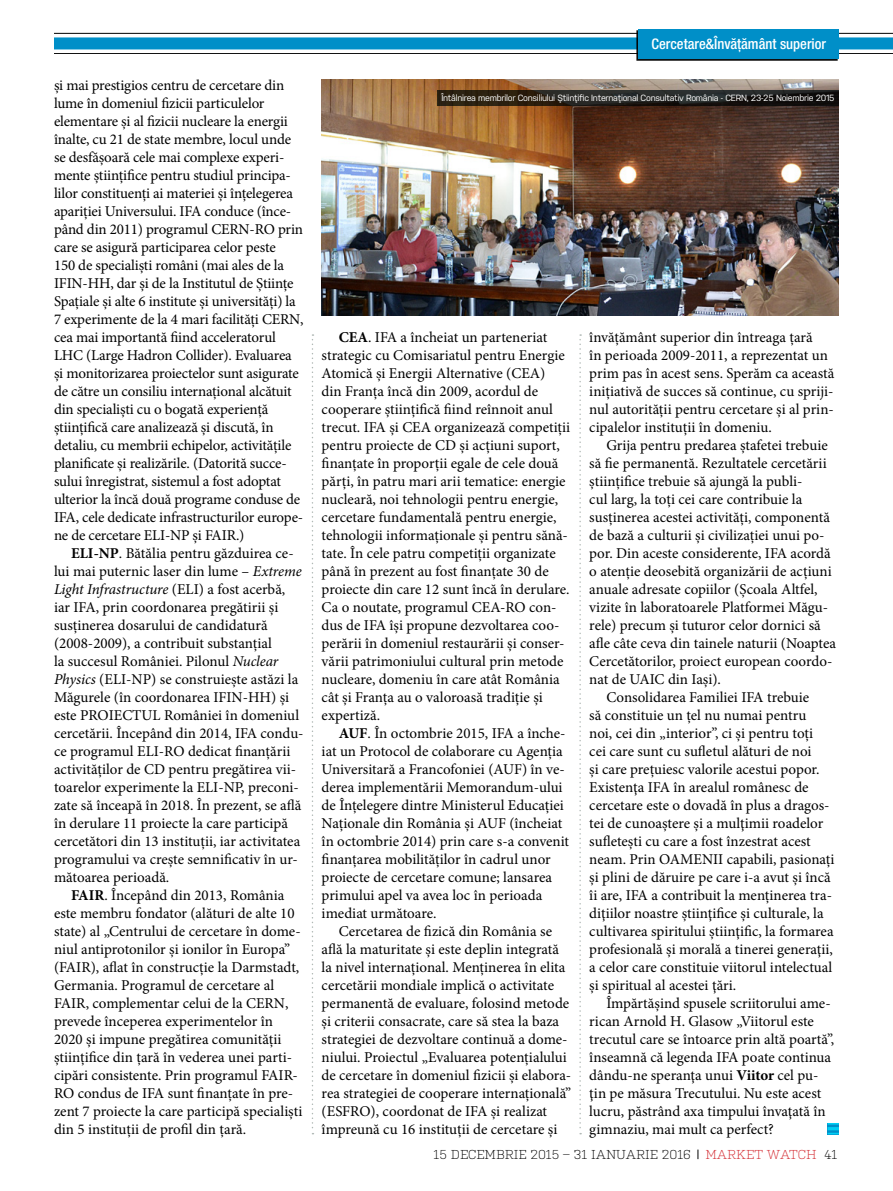
<style>
.page{position:relative;width:893px;height:1191px;background:#fff}
.page>*{position:absolute;margin:0;border:0;box-sizing:border-box;transform-origin:0 0}
.t1{font:15px/18px "Minion Pro";letter-spacing:-.005em;color:#000}
.t2{font:500 condensed 14.55px "Helvetica Neue LT Pro";color:#fff}
.t3{font:300 12.9px "Kulturista";color:#000}
.t4{font:9px "Nudista";letter-spacing:-.03em;color:#fff}
.s1{font-weight:700}
.s2{font-style:italic}
.s3{color:#d2232a}
</style>
<div class="page">
<div style="left:54px;top:37px;width:839px;height:12px;background:#008fc8"></div>
<hr style="left:54px;top:33px;width:839px;height:1px;background:#000">
<hr style="left:54px;top:53px;width:839px;height:1px;background:#000">
<div style="left:636px;top:30px;width:201px;height:30px;background:#000;opacity:.95"></div>
<div style="left:639px;top:29px;width:200px;height:29px;background:#008fc8"></div>
<svg style="left:579px;top:334px;width:2px;height:800px"></svg>
<svg style="left:312px;top:334px;width:1px;height:800px"></svg>
<svg style="left:827px;top:1123px;width:12px;height:11px"></svg>
<img style="left:322px;top:80px;width:517px;height:235px">
<svg style="left:437px;top:90px;width:402px;height:16px;background:#221f19"></svg>
<p class="t1" style="left:54px;top:76px;width:251px">și mai prestigios centru de cercetare din lume în domeniul fizicii particulelor elementare și al fizicii nucleare la energii înalte, cu 21 de state membre, locul unde se desfășoară cele mai complexe experi&shy;mente științifice pentru studiul principa&shy;lilor constituenți ai materiei și înțelegerea apariției Universului. IFA conduce (înce&shy;pând din 2011) programul CERN-RO prin care se asigură participarea celor peste<br>150 de specialiști români (mai ales de la IFIN-HH, dar și de la Institutul de Științe Spațiale și alte 6 institute și universități) la 7 experimente de la 4 mari facilități CERN, cea mai importantă fiind acceleratorul LHC (Large Hadron Collider). Evaluarea și monitorizarea proiectelor sunt asigurate de către un consiliu internațional alcătuit din specialiști cu o bogată experiență științifică care analizează și discută, în detaliu, cu membrii echipelor, activitățile planificate și realizările. (Datorită succe&shy;sului înregistrat, sistemul a fost adoptat ulterior la încă două programe conduse de IFA, cele dedicate infrastructurilor europe&shy;ne de cercetare ELI-NP și FAIR.)</p>
<p class="t1" style="left:54px;top:544px;width:251px;text-indent:17px"><span class="s1">ELI-NP</span>. Bătălia pentru găzduirea ce&shy;lui mai puternic laser din lume – <span class="s2">Extreme Light Infrastructure</span> (ELI) a fost acerbă, iar IFA, prin coordonarea pregătirii și susținerea dosarului de candidatură (2008-2009), a contribuit substanțial<br>la succesul României. Pilonul <span class="s2">Nuclear Physics</span> (ELI-NP) se construiește astăzi la Măgurele (în coordonarea IFIN-HH) și este PROIECTUL României în domeniul cercetării. Începând din 2014, IFA condu&shy;ce programul ELI-RO dedicat finanțării activităților de CD pentru pregătirea vii&shy;toarelor experimente la ELI-NP, preconi&shy;zate să înceapă în 2018. În prezent, se află în derulare 11 proiecte la care participă cercetători din 13 instituții, iar activitatea programului va crește semnificativ în ur&shy;mătoarea perioadă.</p>
<p class="t1" style="left:54px;top:886px;width:250px;text-indent:17px"><span class="s1">FAIR</span>. Începând din 2013, România este membru fondator (alături de alte 10 state) al „Centrului de cercetare în dome&shy;niul antiprotonilor și ionilor în Europa” (FAIR), aflat în construcție la Darmstadt, Germania. Programul de cercetare al FAIR, complementar celui de la CERN, prevede începerea experimentelor în 2020 și impune pregătirea comunității științifice din țară în vederea unei parti&shy;cipări consistente. Prin programul FAIR-RO condus de IFA sunt finanțate în pre&shy;zent 7 proiecte la care participă specialiști din 5 instituții de profil din țară.</p>
<p class="t2" style="left:652px;top:35px;width:176px">Cercetare&amp;Învățământ superior</p>
<p class="t4" style="left:441px;top:92px;width:395px">Întâlnirea membrilor Consiliului Ştiinţific Internaţional Consultativ România - CERN, 23-25 Noiembrie 2015</p>
<p class="t1" style="left:322px;top:328px;width:250px;text-indent:17px"><span class="s1">CEA</span>. IFA a încheiat un parteneriat strategic cu Comisariatul pentru Energie Atomică și Energii Alternative (CEA)<br>din Franța încă din 2009, acordul de cooperare științifică fiind reînnoit anul trecut. IFA și CEA organizează competiții pentru proiecte de CD și acțiuni suport, finanțate în proporții egale de cele două părți, în patru mari arii tematice: energie nucleară, noi tehnologii pentru energie, cercetare fundamentală pentru energie, tehnologii informaționale și pentru sănă&shy;tate. În cele patru competiții organizate până în prezent au fost finanțate 30 de proiecte din care 12 sunt încă în derulare.<br>Ca o noutate, programul CEA-RO con&shy;dus de IFA își propune dezvoltarea coo&shy;perării în domeniul restaurării și conser&shy;vării patrimoniului cultural prin metode nucleare, domeniu în care atât România cât și Franța au o valoroasă tradiție și expertiză.</p>
<p class="t1" style="left:322px;top:724px;width:249px;text-indent:17px"><span class="s1">AUF</span>. În octombrie 2015, IFA a înche&shy;iat un Protocol de colaborare cu Agenția Universitară a Francofoniei (AUF) în ve&shy;derea implementării Memorandum-ului de Înțelegere dintre Ministerul Educației Naționale din România și AUF (încheiat în octombrie 2014) prin care s-a convenit finanțarea mobilităților în cadrul unor proiecte de cercetare comune; lansarea primului apel va avea loc în perioada imediat următoare.</p>
<p class="t1" style="left:322px;top:922px;width:251px;text-indent:17px">Cercetarea de fizică din România se află la maturitate și este deplin integrată la nivel internațional. Menținerea în elita cercetării mondiale implică o activitate permanentă de evaluare, folosind metode și criterii consacrate, care să stea la baza strategiei de dezvoltare continuă a dome&shy;niului. Proiectul „Evaluarea potențialului de cercetare în domeniul fizicii și elabora&shy;rea strategiei de cooperare internațională” (ESFRO), coordonat de IFA și realizat împreună cu 16 instituții de cercetare și</p>
<p class="t1" style="left:589px;top:328px;width:247px">învățământ superior din întreaga țară<br>în perioada 2009-2011, a reprezentat un prim pas în acest sens. Sperăm ca această inițiativă de succes să continue, cu spriji&shy;nul autorității pentru cercetare și al prin&shy;cipalelor instituții în domeniu.</p>
<p class="t1" style="left:606px;top:436px;width:223px">Grija pentru predarea ștafetei trebuie</p>
<p class="t1" style="left:589px;top:454px;width:239px">să fie permanentă. Rezultatele cercetării</p>
<p class="t1" style="left:589px;top:472px;width:215px">științifice trebuie să ajungă la publi-</p>
<p class="t1" style="left:589px;top:490px;width:214px">cul larg, la toți cei care contribuie la</p>
<p class="t1" style="left:589px;top:508px;width:242px">susținerea acestei activități, componentă</p>
<p class="t1" style="left:589px;top:526px;width:237px">de bază a culturii și civilizației unui po-</p>
<p class="t1" style="left:589px;top:544px;width:243px">por. Din aceste considerente, IFA acordă</p>
<p class="t1" style="left:589px;top:562px;width:244px">o atenție deosebită organizării de acțiuni</p>
<p class="t1" style="left:589px;top:580px;width:230px">anuale adresate copiilor (Școala Altfel,</p>
<p class="t1" style="left:589px;top:598px;width:240px">vizite în laboratoarele Platformei Măgu-</p>
<p class="t1" style="left:589px;top:616px;width:233px">rele) precum și tuturor celor dornici să</p>
<p class="t1" style="left:589px;top:634px;width:248px">afle câte ceva din tainele naturii (Noaptea</p>
<p class="t1" style="left:589px;top:652px;width:245px">Cercetătorilor, proiect european coordo-</p>
<p class="t1" style="left:589px;top:670px;width:133px">nat de UAIC din Iași).</p>
<p class="t1" style="left:606px;top:688px;width:204px">Consolidarea Familiei IFA trebuie</p>
<p class="t1" style="left:589px;top:706px;width:219px">să constituie un țel nu numai pentru</p>
<p class="t1" style="left:589px;top:724px;width:225px">noi, cei din „interior”, ci și pentru toți</p>
<p class="t1" style="left:589px;top:742px;width:224px">cei care sunt cu sufletul alături de noi</p>
<p class="t1" style="left:589px;top:760px;width:232px">și care prețuiesc valorile acestui popor.</p>
<p class="t1" style="left:589px;top:778px;width:221px">Existenţa IFA în arealul românesc de</p>
<p class="t1" style="left:589px;top:796px;width:242px">cercetare este o dovadă în plus a dragos-</p>
<p class="t1" style="left:589px;top:814px;width:235px">tei de cunoaștere şi a mulţimii roadelor</p>
<p class="t1" style="left:589px;top:832px;width:223px">sufleteşti cu care a fost înzestrat acest</p>
<p class="t1" style="left:589px;top:850px;width:247px">neam. Prin OAMENII capabili, pasionați</p>
<p class="t1" style="left:589px;top:868px;width:243px">și plini de dăruire pe care i-a avut şi încă</p>
<p class="t1" style="left:589px;top:886px;width:244px">îi are, IFA a contribuit la menținerea tra-</p>
<p class="t1" style="left:589px;top:904px;width:236px">diţiilor noastre ştiinţifice şi culturale, la</p>
<p class="t1" style="left:589px;top:922px;width:246px">cultivarea spiritului ştiinţific, la formarea</p>
<p class="t1" style="left:589px;top:940px;width:245px">profesională şi morală a tinerei generaţii,</p>
<p class="t1" style="left:589px;top:958px;width:244px">a celor care constituie viitorul intelectual</p>
<p class="t1" style="left:589px;top:976px;width:148px">şi spiritual al acestei ţări.</p>
<p class="t1" style="left:606px;top:994px;width:226px">Împărtășind spusele scriitorului ame-</p>
<p class="t1" style="left:589px;top:1012px;width:226px">rican Arnold H. Glasow „Viitorul este</p>
<p class="t1" style="left:589px;top:1030px;width:246px">trecutul care se întoarce prin altă poartă”,</p>
<p class="t1" style="left:589px;top:1048px;width:243px">înseamnă că legenda IFA poate continua</p>
<p class="t1" style="left:589px;top:1066px;width:231px">dându-ne speranţa unui <span class="s1">Viitor</span> cel pu-</p>
<p class="t1" style="left:589px;top:1084px;width:234px">ţin pe măsura Trecutului. Nu este acest</p>
<p class="t1" style="left:589px;top:1102px;width:238px">lucru, păstrând axa timpului învaţată în</p>
<p class="t1" style="left:589px;top:1120px;width:186px">gimnaziu, mai mult ca perfect?</p>
<p class="t3" style="left:434px;top:1145px;width:405px">15 DECEMBRIE 2015 – 31 IANUARIE 2016 <span class="s3">MARKET WATCH</span> 41</p>
</div>
